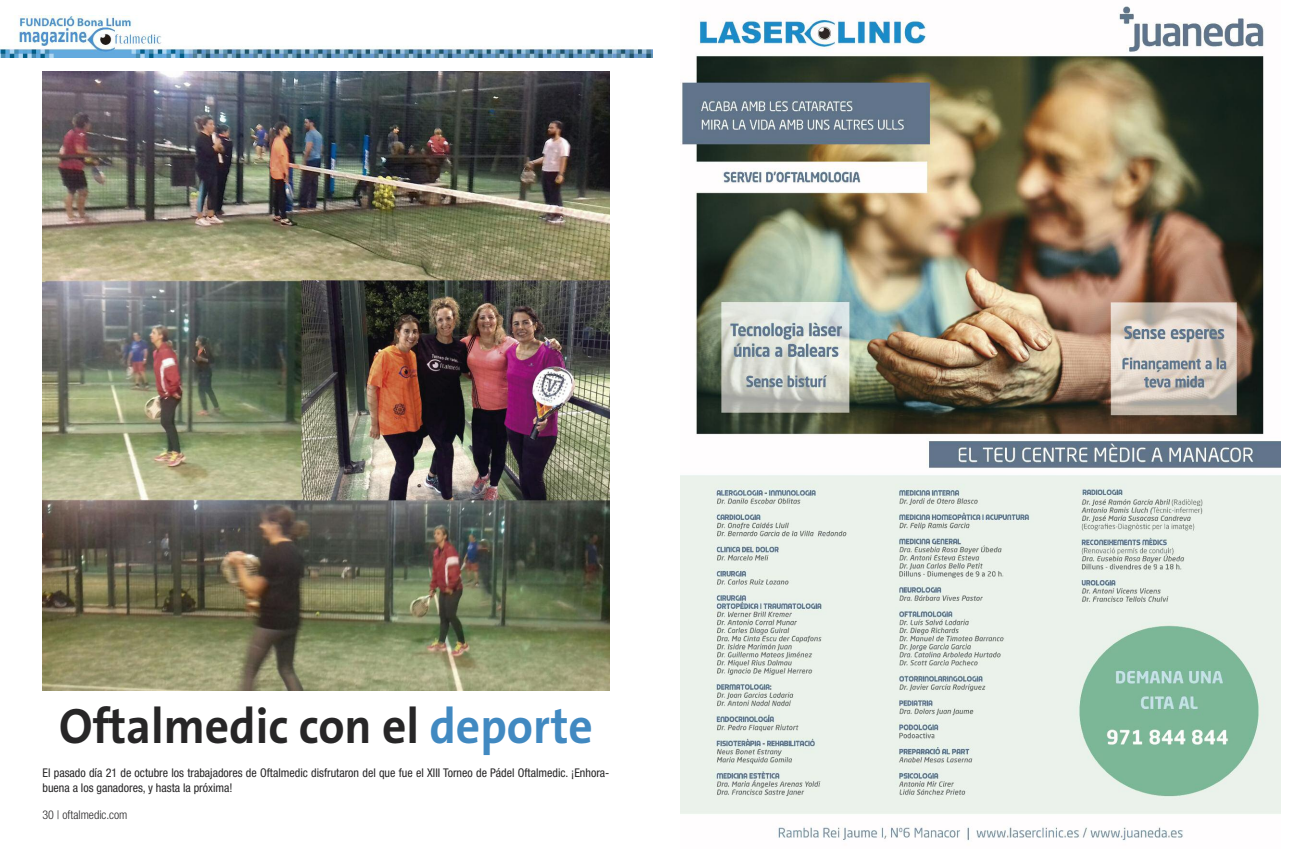
<style>
.page{position:relative;width:1304px;height:851px;background:#fff}
.page>*{position:absolute;margin:0;border:0;box-sizing:border-box;transform-origin:0 0}
.t1{font:700 50px "The Sans";color:#272627;scale:.95 1}
.t2{font:condensed 12px/14.4px "Helvetica Neue LT Std";color:#272627}
.t3{font:300 condensed 12px "Helvetica Neue LT Std";color:#272627}
.s1{color:#4189c1}
</style>
<div class="page">
<img style="left:0;top:15px;width:638px;height:43px">
<img style="left:638px;top:49px;width:15px;height:9px">
<img style="left:43px;top:71px;width:566px;height:619px">
<img style="left:681px;top:6px;width:599px;height:835px">
<h1 class="t1" style="left:59px;top:706px;width:564px">Oftalmedic con el <span class="s1">deporte</span></h1>
<p class="t2" style="left:43px;top:766px;width:568px">El pasado día 21 de octubre los trabajadores de Oftalmedic disfrutaron del que fue el XIII Torneo de Pádel Oftalmedic. ¡Enhora&shy;buena a los ganadores, y hasta la próxima!</p>
<p class="t3" style="left:43px;top:810px;width:87px">30 | oftalmedic.com</p>
</div>
